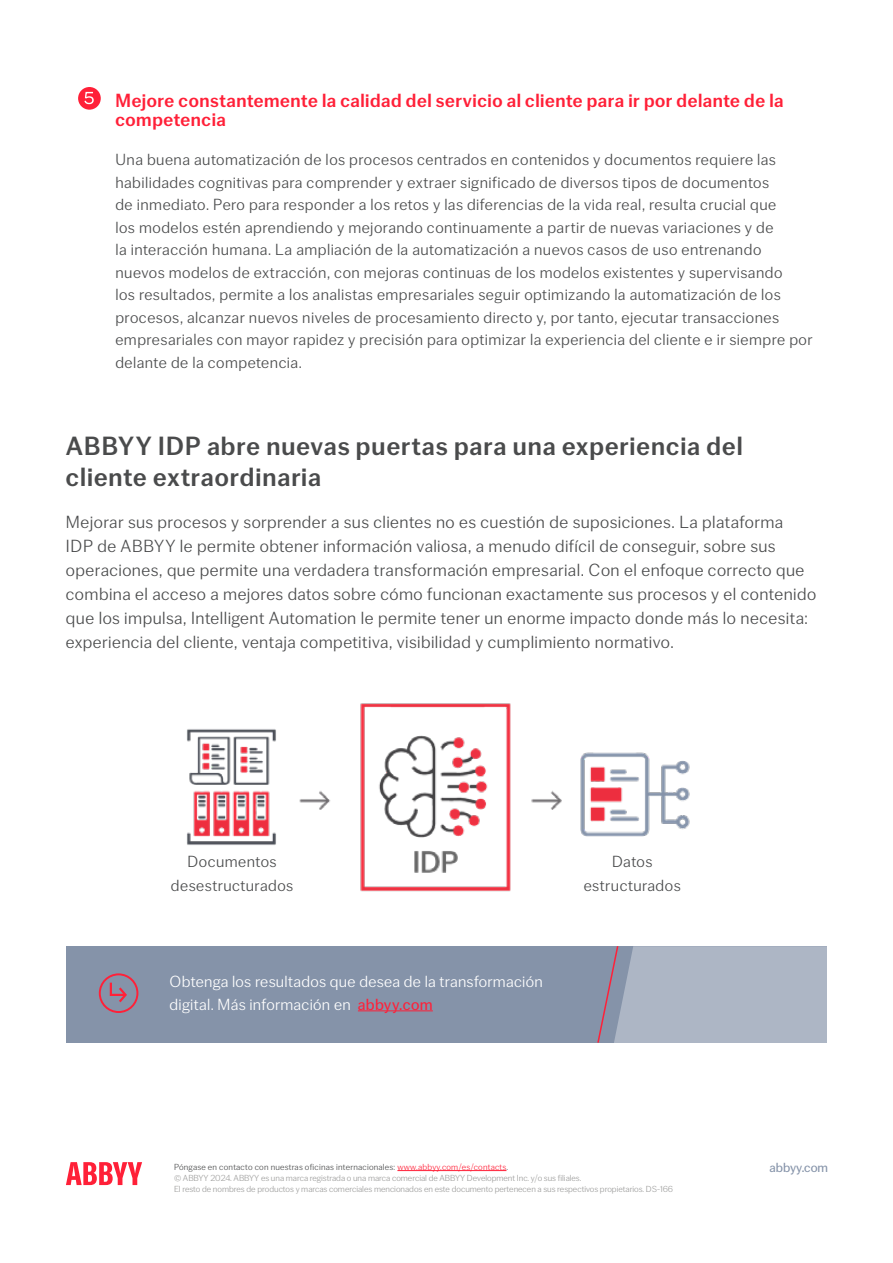
<style>
.page{position:relative;width:893px;height:1263px;background:#fff}
.page>*{position:absolute;margin:0;border:0;box-sizing:border-box;transform-origin:0 0}
.t1{font:500 27px/31.5px "Co Fo Gothic";letter-spacing:.035em;color:#4a4b4c}
.t2{font:500 19.5px/19.5px "Co Fo Gothic";letter-spacing:.03em;color:#ff2038}
.t3{font:300 18px/24px "Co Fo Gothic";letter-spacing:.025em;color:#4a4b4c}
.t4{font:300 16.5px/22.5px "Co Fo Gothic";letter-spacing:.03em;color:#4a4b4c;text-align:center}
.t5{font:300 16.5px/22.5px "Co Fo Gothic";letter-spacing:.02em;color:#fff}
.t6{font:13.5px "Co Fo Gothic";color:#8593a9}
.t7{font:300 9px/10.8px "Co Fo Gothic";color:#9d9d9c}
.s1{font-weight:400;color:#ff2038}
.s2{color:#4a4b4c}
.s3{color:#ff2038}
</style>
<div class="page">
<hr style="left:397px;top:1170px;width:109px;height:1px;background:#ff2038">
<svg style="left:66px;top:1162px;width:76px;height:23px"></svg>
<div style="left:66px;top:946px;width:761px;height:97px;background:#8593a9"></div>
<hr style="left:358px;top:1010px;width:75px;height:1px;background:#ff2038">
<svg style="left:110px;top:983px;width:17px;height:19px"></svg>
<svg style="left:597px;top:946px;width:230px;height:97px;background:#a8b0c0"></svg>
<div style="left:99px;top:973px;width:39px;height:40px;border:2px solid #ff2038;border-radius:50%"></div>
<img style="left:187px;top:703px;width:503px;height:189px">
<div style="left:78px;top:87px;width:23px;height:23px;background:#ff2038;border-radius:50%"></div>
<svg style="left:84px;top:92px;width:10px;height:12px"></svg>
<div style="left:120px;top:850px;width:233px;height:48px;background:#fff"></div>
<div style="left:521px;top:843px;width:233px;height:55px;background:#fff"></div>
<p class="t2" style="left:115px;top:90px;width:670px">Mejore constantemente la calidad del servicio al cliente para ir por delante de la competencia</p>
<p class="t4" style="left:115px;top:148px;width:699px;text-align:left">Una buena automatización de los procesos centrados en contenidos y documentos requiere las habilidades cognitivas para comprender y extraer significado de diversos tipos de documentos<br>de inmediato. Pero para responder a los retos y las diferencias de la vida real, resulta crucial que<br>los modelos estén aprendiendo y mejorando continuamente a partir de nuevas variaciones y de<br>la interacción humana. La ampliación de la automatización a nuevos casos de uso entrenando nuevos modelos de extracción, con mejoras continuas de los modelos existentes y supervisando<br>los resultados, permite a los analistas empresariales seguir optimizando la automatización de los procesos, alcanzar nuevos niveles de procesamiento directo y, por tanto, ejecutar transacciones empresariales con mayor rapidez y precisión para optimizar la experiencia del cliente e ir siempre por delante de la competencia.</p>
<h1 class="t1" style="left:66px;top:429px;width:678px">ABBYY IDP abre nuevas puertas para una experiencia del cliente extraordinaria</h1>
<p class="t3" style="left:66px;top:510px;width:752px">Mejorar sus procesos y sorprender a sus clientes no es cuestión de suposiciones. La plataforma<br>IDP de ABBYY le permite obtener información valiosa, a menudo difícil de conseguir, sobre sus operaciones, que permite una verdadera transformación empresarial. Con el enfoque correcto que combina el acceso a mejores datos sobre cómo funcionan exactamente sus procesos y el contenido que los impulsa, Intelligent Automation le permite tener un enorme impacto donde más lo necesita: experiencia del cliente, ventaja competitiva, visibilidad y cumplimiento normativo.</p>
<p class="t4" style="left:171px;top:849px;width:124px;line-height:24px">Documentos desestructurados</p>
<p class="t4" style="left:584px;top:849px;width:98px;line-height:24px">Datos estructurados</p>
<p class="t5" style="left:170px;top:970px;width:375px">Obtenga los resultados que desea de la transformación digital. Más información en <span class="s1">abbyy.com</span></p>
<p class="t7" style="left:174px;top:1161px;width:501px"><span class="s2">Póngase en contacto con nuestras oficinas internacionales:</span> <span class="s3">www.abbyy.com/es/contacts</span><span class="s2">.<br></span>© ABBYY 2024. ABBYY es una marca registrada o una marca comercial de ABBYY Development Inc. y/o sus filiales.<br>El resto de nombres de productos y marcas comerciales mencionados en este documento pertenecen a sus respectivos propietarios. DS-166</p>
<p class="t6" style="left:770px;top:1159px;width:60px">abbyy.com</p>
</div>
